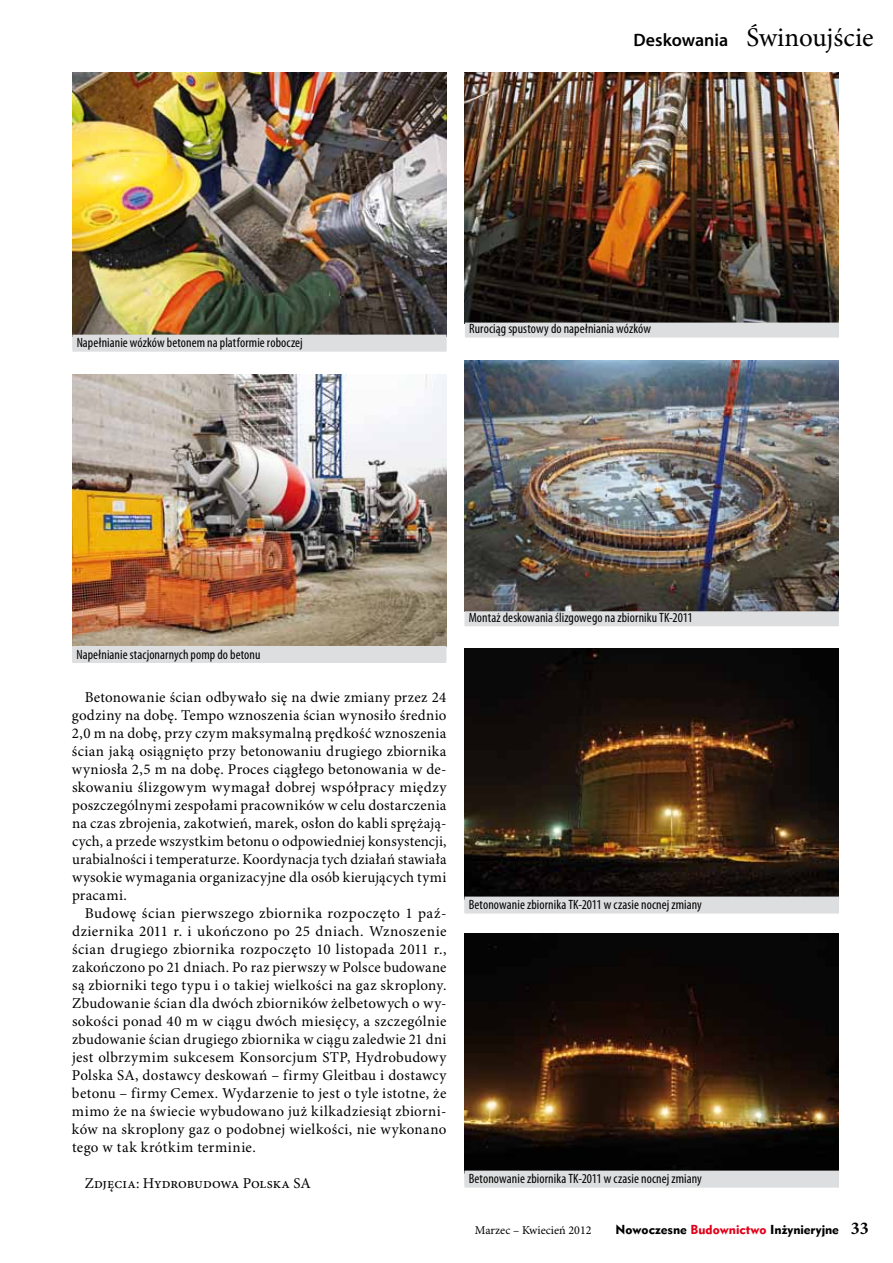
<style>
.page{position:relative;width:893px;height:1263px;background:#fff}
.page>*{position:absolute;margin:0;border:0;box-sizing:border-box;transform-origin:0 0}
.t1{font:27px "Minion Pro";color:#000}
.t2{font:15px/18px "Minion Pro";letter-spacing:.02em;color:#000;text-align:justify}
.t3{font:condensed 13.5px "Myriad Pro";letter-spacing:.005em;color:#000}
.t4{font:12px "Geometr 415 Blk PL";color:#000}
.t5{font:12px "Minion Pro";color:#000}
.s1{font-family:"Myriad Pro";font-weight:600;font-size:18px}
.s2{color:#e2001a}
.s3{font-family:"Minion Pro";font-weight:700;font-size:18px}
</style>
<div class="page">
<img style="left:72px;top:374px;width:374px;height:272px">
<img style="left:72px;top:72px;width:374px;height:263px">
<div style="left:72px;top:648px;width:374px;height:15px;background:#dddedf"></div>
<div style="left:72px;top:646px;width:374px;height:15px;background:#dddedf"></div>
<div style="left:72px;top:337px;width:374px;height:15px;background:#dddedf"></div>
<div style="left:72px;top:335px;width:374px;height:15px;background:#dddedf"></div>
<img style="left:465px;top:72px;width:374px;height:251px">
<img style="left:464px;top:648px;width:375px;height:248px">
<img style="left:464px;top:934px;width:375px;height:236px">
<div style="left:465px;top:323px;width:374px;height:15px;background:#dddedf"></div>
<div style="left:464px;top:1172px;width:375px;height:15px;background:#dddedf"></div>
<div style="left:464px;top:1170px;width:375px;height:15px;background:#dddedf"></div>
<img style="left:464px;top:361px;width:374px;height:250px">
<div style="left:464px;top:611px;width:375px;height:15px;background:#dddedf"></div>
<div style="left:464px;top:898px;width:375px;height:15px;background:#dddedf"></div>
<div style="left:464px;top:896px;width:375px;height:15px;background:#dddedf"></div>
<h1 class="t1" style="left:634px;top:21px;width:242px"><span class="s1">Deskowania</span> Świnoujście</h1>
<p class="t3" style="left:77px;top:336px;width:228px">Napełnianie wózków betonem na platformie roboczej</p>
<p class="t3" style="left:469px;top:322px;width:183px">Rurociąg spustowy do napełniania wózków</p>
<p class="t3" style="left:76px;top:647px;width:186px">Napełnianie stacjonarnych pomp do betonu</p>
<p class="t2" style="left:72px;top:689px;width:376px;text-indent:13px">Betonowanie ścian odbywało się na dwie zmiany przez 24 godziny na dobę. Tempo wznoszenia ścian wynosiło średnio 2,0 m na dobę, przy czym maksymalną prędkość wznoszenia ścian jaką osiągnięto przy betonowaniu drugiego zbiornika wyniosła 2,5 m na dobę. Proces ciągłego betonowania w de&shy;skowaniu ślizgowym wymagał dobrej współpracy między poszczególnymi zespołami pracowników w celu dostarczenia na czas zbrojenia, zakotwień, marek, osłon do kabli sprężają&shy;cych, a przede wszystkim betonu o odpowiedniej konsystencji, urabialności i temperaturze. Koordynacja tych działań stawiała wysokie wymagania organizacyjne dla osób kierujących tymi pracami.</p>
<p class="t2" style="left:72px;top:905px;width:376px;text-indent:13px">Budowę ścian pierwszego zbiornika rozpoczęto 1 paź&shy;dziernika 2011 r. i ukończono po 25 dniach. Wznoszenie ścian drugiego zbiornika rozpoczęto 10 listopada 2011 r., zakończono po 21 dniach. Po raz pierwszy w Polsce budowane są zbiorniki tego typu i o takiej wielkości na gaz skroplony.<br>Zbudowanie ścian dla dwóch zbiorników żelbetowych o wy&shy;sokości ponad 40 m w ciągu dwóch miesięcy, a szczególnie zbudowanie ścian drugiego zbiornika w ciągu zaledwie 21 dni jest olbrzymim sukcesem Konsorcjum STP, Hydrobudowy Polska SA, dostawcy deskowań – firmy Gleitbau i dostawcy betonu – firmy Cemex. Wydarzenie to jest o tyle istotne, że mimo że na świecie wybudowano już kilkadziesiąt zbiorni&shy;ków na skroplony gaz o podobnej wielkości, nie wykonano tego w tak krótkim terminie.</p>
<p class="t2" style="left:85px;top:1175px;width:227px">Zdjęcia: Hydrobudowa Polska SA</p>
<p class="t3" style="left:469px;top:610px;width:225px">Montaż deskowania ślizgowego na zbiorniku TK-2011</p>
<p class="t3" style="left:469px;top:897px;width:235px">Betonowanie zbiornika TK-2011 w czasie nocnej zmiany</p>
<p class="t3" style="left:469px;top:1171px;width:235px">Betonowanie zbiornika TK-2011 w czasie nocnej zmiany</p>
<p class="t5" style="left:475px;top:1223px;width:118px">Marzec – Kwiecień 2012</p>
<p class="t4" style="left:616px;top:1221px;width:255px">Nowoczesne <span class="s2">Budownictwo</span> Inżynieryjne <span class="s3">33</span></p>
</div>
